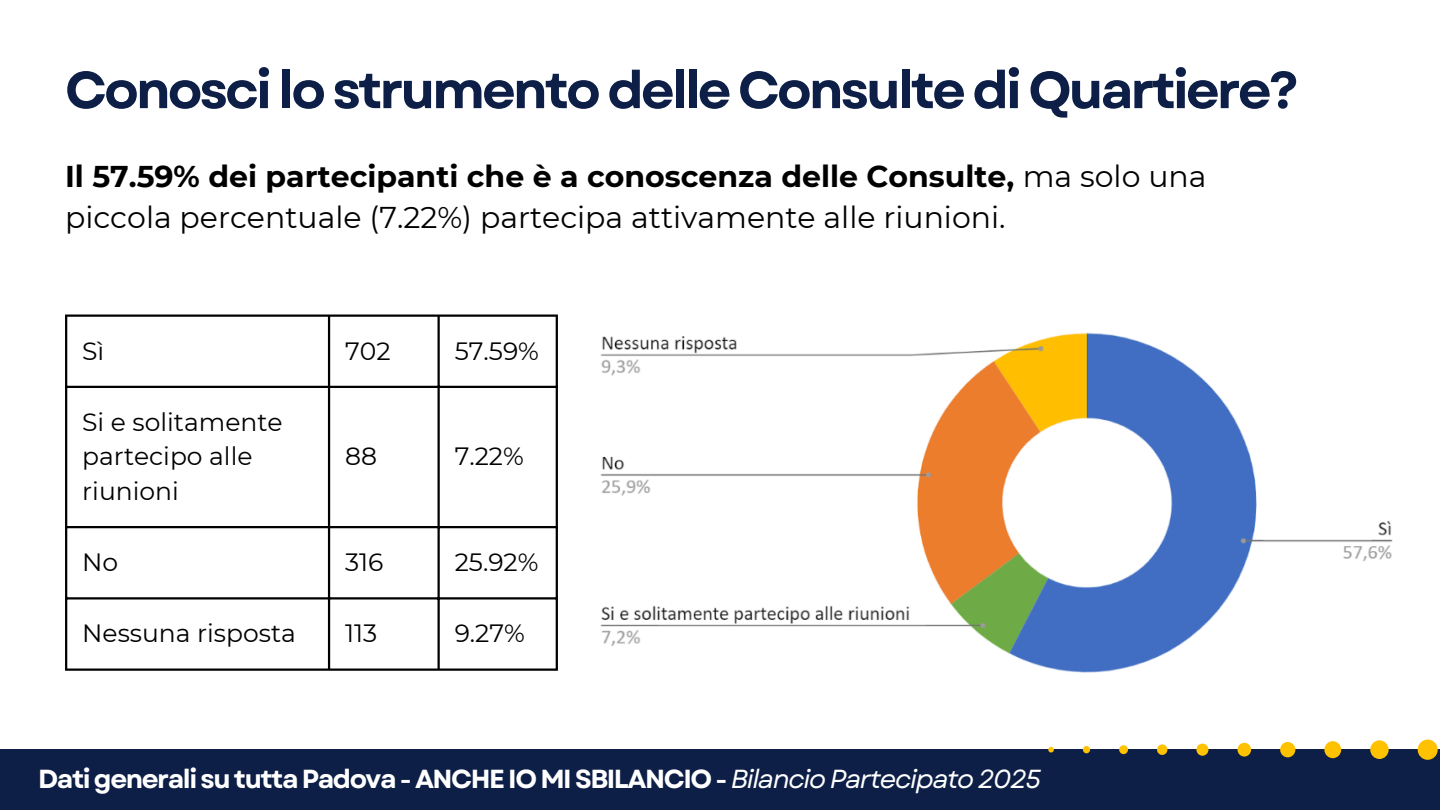
<style>
.page{position:relative;width:1440px;height:810px;background:#fff}
.page>*{position:absolute;margin:0;border:0;box-sizing:border-box;transform-origin:0 0}
.t1{font:700 52px "Garet";letter-spacing:-.055em;color:#0d1f47}
.t2{font:30px/41.2px "Montserrat";color:#000}
.t3{font:700 26.1px "Garet";letter-spacing:-.055em;color:#fff}
.t4{font:25px/34.5px "Montserrat";color:#000}
.s1{font-weight:700}
.s2{font-weight:400;font-style:italic}
</style>
<div class="page">
<div style="left:0;top:750px;width:1440px;height:60px;background:#0d1f47"></div>
<div style="left:1418px;top:740px;width:20px;height:20px;background:#ffc200;border-radius:50%"></div>
<div style="left:1370px;top:740px;width:19px;height:19px;background:#ffc200;border-radius:50%"></div>
<div style="left:1324px;top:741px;width:17px;height:17px;background:#ffc200;border-radius:50%"></div>
<div style="left:1280px;top:742px;width:15px;height:15px;background:#ffc200;border-radius:50%"></div>
<div style="left:1238px;top:743px;width:13px;height:14px;background:#ffc200;border-radius:50%"></div>
<div style="left:1196px;top:744px;width:12px;height:12px;background:#ffc200;border-radius:50%"></div>
<div style="left:1157px;top:744px;width:10px;height:11px;background:#ffc200;border-radius:50%"></div>
<div style="left:1119px;top:745px;width:9px;height:9px;background:#ffc200;border-radius:50%"></div>
<div style="left:1083px;top:746px;width:7px;height:7px;background:#ffc200;border-radius:50%"></div>
<svg style="left:1048px;top:747px;width:6px;height:6px"></svg>
<hr style="left:65px;top:317px;width:2px;height:352px;background:#000">
<hr style="left:328px;top:317px;width:2px;height:352px;background:#000">
<hr style="left:438px;top:317px;width:2px;height:352px;background:#000">
<hr style="left:556px;top:317px;width:2px;height:352px;background:#000">
<hr style="left:65px;top:315px;width:493px;height:2px;background:#000">
<hr style="left:65px;top:386px;width:493px;height:2px;background:#000">
<hr style="left:65px;top:526px;width:493px;height:2px;background:#000">
<hr style="left:65px;top:597px;width:493px;height:3px;background:#000">
<hr style="left:65px;top:669px;width:493px;height:2px;background:#000">
<img style="left:600px;top:332px;width:679px;height:341px">
<img style="left:1279px;top:521px;width:114px;height:40px">
<p class="t1" style="left:65px;top:53px;width:1235px">Conosci lo strumento delle Consulte di Quartiere?</p>
<p class="t2" style="left:65px;top:155px;width:1143px"><span class="s1">Il 57.59% dei partecipanti che è a conoscenza delle Consulte,</span> ma solo una piccola percentuale (7.22%) partecipa attivamente alle riunioni.</p>
<h1 class="t4" style="left:82px;top:333px;width:24px">Sì</h1>
<h2 class="t4" style="left:345px;top:333px;width:47px">702</h2>
<p class="t4" style="left:455px;top:333px;width:86px">57.59%</p>
<p class="t4" style="left:82px;top:405px;width:202px">Si e solitamente partecipo alle riunioni</p>
<p class="t4" style="left:345px;top:439px;width:33px">88</p>
<p class="t4" style="left:455px;top:439px;width:71px">7.22%</p>
<p class="t4" style="left:82px;top:545px;width:37px">No</p>
<p class="t4" style="left:345px;top:545px;width:40px">316</p>
<p class="t4" style="left:455px;top:545px;width:85px">25.92%</p>
<p class="t4" style="left:82px;top:616px;width:215px">Nessuna risposta</p>
<p class="t4" style="left:345px;top:616px;width:34px">113</p>
<p class="t4" style="left:455px;top:616px;width:72px">9.27%</p>
<p class="t3" style="left:38px;top:760px;width:1004px">Dati generali su tutta Padova - ANCHE IO MI SBILANCIO - <span class="s2">Bilancio Partecipato 2025</span></p>
</div>
